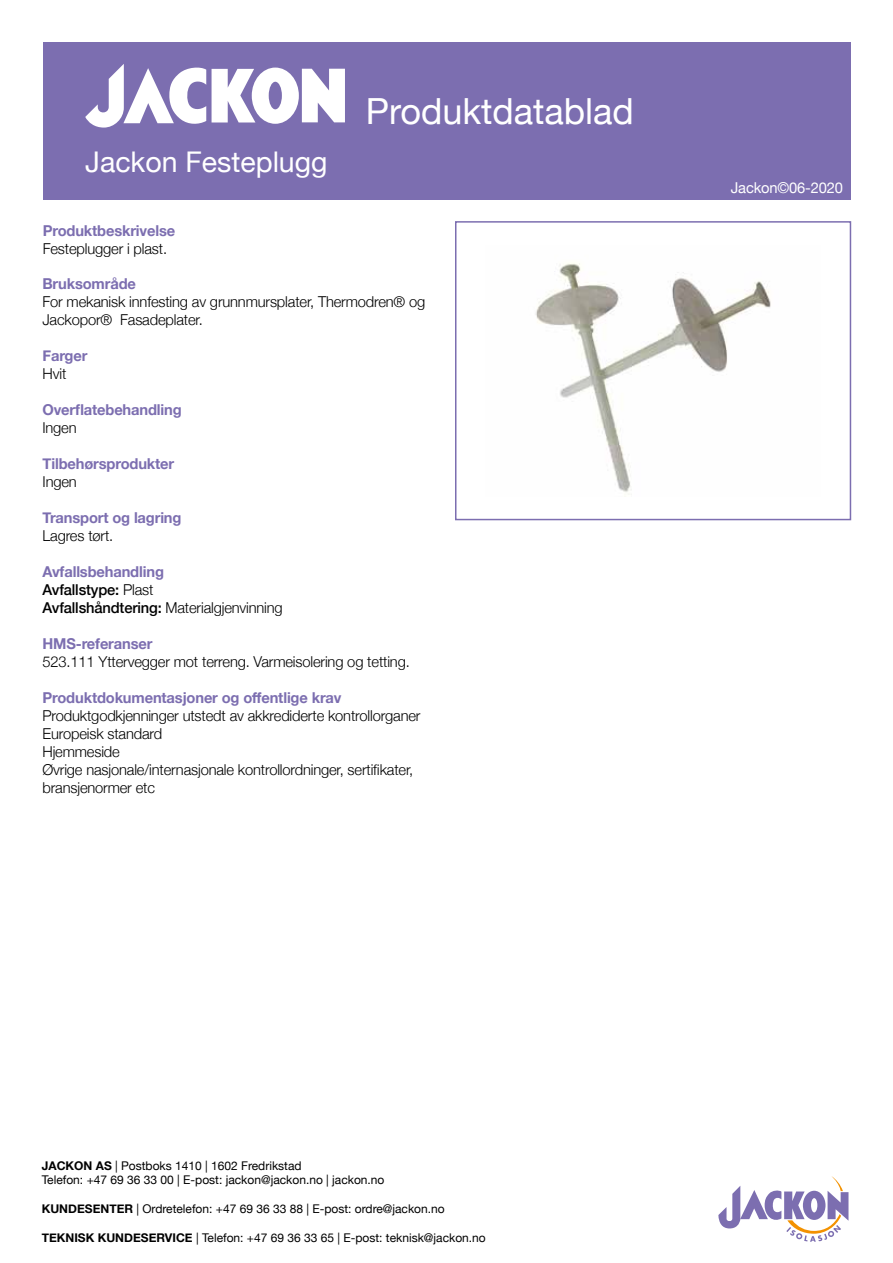
<style>
.page{position:relative;width:893px;height:1263px;background:#fff}
.page>*{position:absolute;margin:0;border:0;box-sizing:border-box;transform-origin:0 0}
.t1{font:36px "Helvetica Neue";color:#fff}
.t2{font:28.5px "Helvetica Neue";color:#fff}
.t3{font:300 15px/18px "Helvetica Neue";letter-spacing:-.01em;color:#000}
.t4{font:700 15px "Helvetica Neue";letter-spacing:-.01em;color:#7c6eb0}
.t5{font:500 15px/18px "Helvetica Neue";letter-spacing:-.01em;color:#000}
.t6{font:15px "Helvetica Neue";letter-spacing:-.01em;color:#fff}
.t7{font:12px/14.4px "Helvetica Neue";color:#000}
.s1{font-weight:700;color:#7c6eb0}
.s2{font-weight:300}
.s3{font-weight:700}
</style>
<div class="page">
<img style="left:535px;top:263px;width:236px;height:232px">
<div style="left:455px;top:221px;width:396px;height:299px;border:2px solid #7c6eb0"></div>
<svg style="left:718px;top:1176px;width:130px;height:66px"></svg>
<div style="left:43px;top:43px;width:808px;height:157px;background:#7c6eb0"></div>
<svg style="left:85px;top:64px;width:121px;height:64px"></svg>
<svg style="left:212px;top:68px;width:133px;height:56px"></svg>
<h2 class="t2" style="left:85px;top:141px;width:244px">Jackon Festeplugg</h2>
<p class="t4" style="left:43px;top:219px;width:134px">Produktbeskrivelse</p>
<p class="t3" style="left:43px;top:238px;width:126px">Festeplugger i plast.</p>
<h1 class="t1" style="left:366px;top:85px;width:270px">Produktdatablad</h1>
<p class="t4" style="left:42px;top:272px;width:95px">Bruksområde</p>
<p class="t3" style="left:42px;top:292px;width:384px">For mekanisk innfesting av grunnmursplater, Thermodren® og<br>Jackopor® Fasadeplater.</p>
<p class="t4" style="left:43px;top:344px;width:46px">Farger</p>
<p class="t3" style="left:43px;top:364px;width:25px">Hvit</p>
<p class="t4" style="left:42px;top:398px;width:141px">Overflatebehandling</p>
<p class="t3" style="left:42px;top:418px;width:36px">Ingen</p>
<p class="t4" style="left:43px;top:452px;width:133px">Tilbehørsprodukter</p>
<p class="t3" style="left:43px;top:471px;width:36px">Ingen</p>
<p class="t4" style="left:43px;top:506px;width:141px">Transport og lagring</p>
<p class="t3" style="left:43px;top:525px;width:72px">Lagres tørt.</p>
<p class="t5" style="left:43px;top:561px;width:242px"><span class="s1">Avfallsbehandling<br></span>Avfallstype: <span class="s2">Plast<br></span>Avfallshåndtering: <span class="s2">Materialgjenvinning</span></p>
<p class="t4" style="left:43px;top:631px;width:111px">HMS-referanser</p>
<p class="t3" style="left:43px;top:651px;width:369px">523.111 Yttervegger mot terreng. Varmeisolering og tetting.</p>
<p class="t4" style="left:43px;top:685px;width:300px">Produktdokumentasjoner og offentlige krav</p>
<p class="t3" style="left:43px;top:705px;width:380px">Produktgodkjenninger utstedt av akkrediderte kontrollorganer Europeisk standard<br>Hjemmeside<br>Øvrige nasjonale/internasjonale kontrollordninger, sertifikater, bransjenormer etc</p>
<p class="t6" style="left:731px;top:177px;width:114px">Jackon©06-2020</p>
<p class="t7" style="left:42px;top:1159px;width:344px"><span class="s3">JACKON AS</span> | Postboks 1410 | 1602 Fredrikstad<br>Telefon: +47 69 36 33 00 | E-post: jackon@jackon.no | jackon.no</p>
<p class="t7" style="left:42px;top:1202px;width:404px"><span class="s3">KUNDESENTER</span> | Ordretelefon: +47 69 36 33 88 | E-post: ordre@jackon.no</p>
<p class="t7" style="left:42px;top:1231px;width:446px"><span class="s3">TEKNISK KUNDESERVICE</span> | Telefon: +47 69 36 33 65 | E-post: teknisk@jackon.no</p>
</div>
